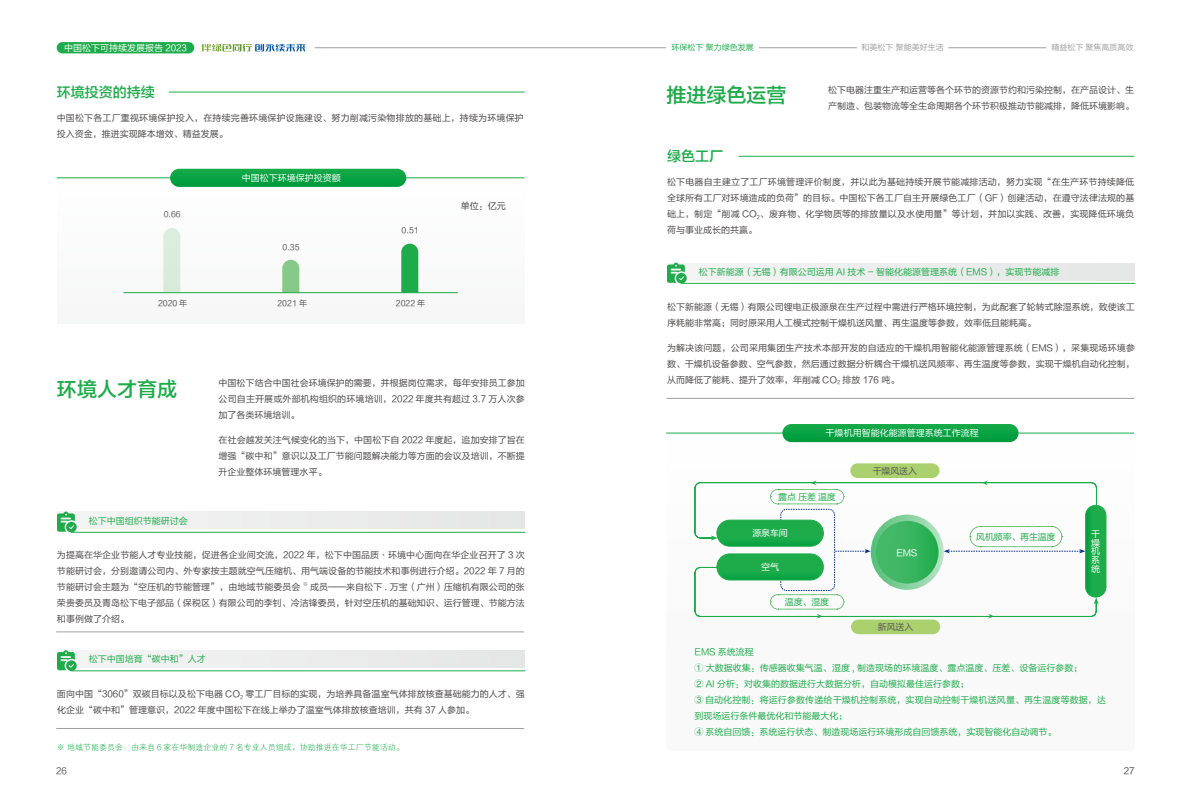
<style>
.page{position:relative;width:1191px;height:808px;background:#fff}
.page>*{position:absolute;margin:0;border:0;box-sizing:border-box;transform-origin:0 0}
.t1{font:20px "FZLTZHJW GB1 0";color:#1eac4b}
.t2{font:14px "FZLTZHJW GB1 0";color:#1eac4b}
.t3{font:9px/16px "FZLTHJW GB1 0";color:#4c4948;text-align:justify}
.t4{font:9px/16px "FZLTHJW GB1 0";color:#1eac4b}
.t5{font:9px/16px "FZLTHJW GB1 0";letter-spacing:.02em;color:#4c4948}
.t6{font:9px/8.8px "FZLTHJW GB1 0";color:#fff;text-align:justify}
.t7{font:9px "FZLTHJW GB1 0";letter-spacing:-.02em;color:#595757}
.t8{font:9px "FZLTHJW GB1 0";letter-spacing:-.02em;color:#1eac4b}
.t9{font:8px "FZXH1 JW GB1 0";color:#1eac4b}
.t10{font:8px "FZLTHJW GB1 0";letter-spacing:.01em;color:#595757}
.t11{font:8px "FZLTHJW GB1 0";color:#9fa0a0}
.t12{font:8px "FZLTHJW GB1 0";color:#1eac4b}
.t13{font:5.2px "FZLTHJW GB1 0";color:#4c4948}
</style>
<div class="page">
<hr style="left:315px;top:48px;width:351px;height:1px;background:#9fa0a0">
<hr style="left:759px;top:48px;width:98px;height:1px;background:#9fa0a0">
<hr style="left:948px;top:48px;width:98px;height:1px;background:#9fa0a0">
<div style="left:57px;top:42px;width:137px;height:11px;background:#1eac4b;border-radius:6px"></div>
<svg style="left:201px;top:44px;width:104px;height:8px"></svg>
<hr style="left:57px;top:178px;width:144px;height:1px;background:#1eac4b">
<div style="left:57px;top:179px;width:467px;height:145px;background:#fafafa"></div>
<hr style="left:380px;top:178px;width:144px;height:1px;background:#1eac4b">
<div style="left:170px;top:169px;width:236px;height:18px;background:linear-gradient(to right,#08a243,#07a142);border-radius:9px"></div>
<hr style="left:169px;top:92px;width:355px;height:1px;background:#1eac4b">
<hr style="left:71px;top:532px;width:454px;height:1px;background:#1eac4b">
<div style="left:57px;top:512px;width:468px;height:17px;background:#eceded"></div>
<svg style="left:57px;top:512px;width:20px;height:20px"></svg>
<hr style="left:71px;top:671px;width:454px;height:1px;background:#1eac4b">
<div style="left:57px;top:650px;width:468px;height:18px;background:#eceded"></div>
<svg style="left:57px;top:650px;width:20px;height:21px"></svg>
<hr style="left:56px;top:632px;width:468px;height:1px;background:#9fa0a0">
<hr style="left:56px;top:728px;width:468px;height:1px;background:#9fa0a0">
<hr style="left:666px;top:398px;width:468px;height:1px;background:#9fa0a0">
<svg style="left:163px;top:228px;width:17px;height:64px"></svg>
<svg style="left:282px;top:260px;width:17px;height:32px"></svg>
<svg style="left:401px;top:244px;width:17px;height:48px"></svg>
<hr style="left:123px;top:292px;width:335px;height:1px;background:#1eac4b">
<hr style="left:738px;top:156px;width:396px;height:1px;background:#1eac4b">
<hr style="left:681px;top:283px;width:454px;height:1px;background:#1eac4b">
<div style="left:667px;top:263px;width:467px;height:17px;background:#eceded"></div>
<svg style="left:667px;top:263px;width:19px;height:20px"></svg>
<div style="left:666px;top:438px;width:468px;height:313px;background:#f9f9f9;border-radius:5px"></div>
<hr style="left:666px;top:433px;width:145px;height:1px;background:#1eac4b">
<hr style="left:989px;top:433px;width:145px;height:1px;background:#1eac4b">
<div style="left:782px;top:424px;width:236px;height:18px;background:linear-gradient(to right,#08a243,#07a242);border-radius:9px"></div>
<div style="left:850px;top:463px;width:89px;height:15px;background:#abd16e;border-radius:7px"></div>
<div style="left:851px;top:619px;width:89px;height:15px;background:#abd16e;border-radius:7px"></div>
<div style="left:1085px;top:505px;width:21px;height:92px;background:#1eac4b;border-radius:10px"></div>
<div style="left:1085px;top:505px;width:21px;height:92px;border:1px solid #1eac4b;border-radius:10px"></div>
<svg style="left:694px;top:480px;width:404px;height:139px"></svg>
<p class="t6" style="left:64px;top:44px;width:124px">中国松下可持续发展报告 2023</p>
<p class="t12" style="left:671px;top:43px;width:84px">环保松下 聚力绿色发展</p>
<p class="t11" style="left:861px;top:43px;width:84px">和美松下 聚能美好生活</p>
<p class="t11" style="left:1051px;top:43px;width:84px">精益松下 聚焦高质高效</p>
<h2 class="t2" style="left:57px;top:85px;width:99px">环境投资的持续</h2>
<p class="t5" style="left:57px;top:110px;width:469px">中国松下各工厂重视环境保护投入，在持续完善环境保护设施建设、努力削减污染物排放的基础上，持续为环境保护投入资金，推进实现降本增效、精益发展。</p>
<p class="t10" style="left:164px;top:210px;width:19px">0.66</p>
<p class="t6" style="left:242px;top:174px;width:100px">中国松下环境保护投资额</p>
<p class="t10" style="left:282px;top:243px;width:19px">0.35</p>
<p class="t10" style="left:401px;top:226px;width:19px">0.51</p>
<p class="t10" style="left:158px;top:299px;width:31px">2020 年</p>
<p class="t10" style="left:277px;top:299px;width:31px">2021 年</p>
<p class="t10" style="left:396px;top:299px;width:31px">2022 年</p>
<p class="t3" style="left:461px;top:198px;width:46px">单位：亿元</p>
<h1 class="t1" style="left:57px;top:378px;width:121px">环境人才育成</h1>
<p class="t3" style="left:219px;top:375px;width:308px">中国松下结合中国社会环境保护的需要，并根据岗位需求，每年安排员工参加公司自主开展或外部机构组织的环境培训，2022 年度共有超过 3.7 万人次参加了各类环境培训。</p>
<p class="t3" style="left:219px;top:432px;width:308px">在社会越发关注气候变化的当下，中国松下自 2022 年度起，追加安排了旨在增强“碳中和”意识以及工厂节能问题解决能力等方面的会议及培训，不断提升企业整体环境管理水平。</p>
<p class="t4" style="left:89px;top:513px;width:100px">松下中国组织节能研讨会</p>
<p class="t3" style="left:57px;top:547px;width:469px">为提高在华企业节能人才专业技能，促进各企业间交流，2022 年，松下中国品质·环境中心面向在华企业召开了 3 次节能研讨会，分别邀请公司内、外专家按主题就空气压缩机、用气端设备的节能技术和事例进行介绍。2022 年 7 月的节能研讨会主题为“空压机的节能管理”，由地域节能委员会</p>
<p class="t13" style="left:303px;top:581px;width:7px">※</p>
<p class="t3" style="left:57px;top:579px;width:469px;text-indent:253px">成员——来自松下 . 万宝（广州）压缩机有限公司的张荣贵委员及青岛松下电子部品（保税区）有限公司的李钊、冷洁锋委员，针对空压机的基础知识、运行管理、节能方法和事例做了介绍。</p>
<p class="t4" style="left:89px;top:651px;width:118px">松下中国培育“碳中和”人才</p>
<p class="t3" style="left:57px;top:686px;width:469px">面向中国“3060”双碳目标以及松下电器 CO<sub>2</sub> 零工厂目标的实现，为培养具备温室气体排放核查基础能力的人才、强化企业“碳中和”管理意识，2022 年度中国松下在线上举办了温室气体排放核查培训，共有 37 人参加。</p>
<p class="t9" style="left:57px;top:743px;width:348px">※ 地域节能委员会：由来自 6 家在华制造企业的 7 名专业人员组成，协助推进在华工厂节能活动。</p>
<h1 class="t1" style="left:666px;top:84px;width:121px">推进绿色运营</h1>
<p class="t3" style="left:828px;top:82px;width:308px">松下电器注重生产和运营等各个环节的资源节约和污染控制，在产品设计、生产制造、包装物流等全生命周期各个环节积极推动节能减排，降低环境影响。</p>
<h2 class="t2" style="left:667px;top:149px;width:57px">绿色工厂</h2>
<p class="t3" style="left:667px;top:174px;width:469px">松下电器自主建立了工厂环境管理评价制度，并以此为基础持续开展节能减排活动，努力实现“在生产环节持续降低全球所有工厂对环境造成的负荷”的目标。中国松下各工厂自主开展绿色工厂（GF）创建活动，在遵守法律法规的基础上，制定“削减 CO<sub>2</sub>、废弃物、化学物质等的排放量以及水使用量”等计划，并加以实践、改善，实现降低环境负荷与事业成长的共赢。</p>
<p class="t4" style="left:699px;top:264px;width:362px">松下新能源（无锡）有限公司运用 AI 技术 - 智能化能源管理系统（EMS），实现节能减排</p>
<p class="t3" style="left:667px;top:299px;width:469px">松下新能源（无锡）有限公司锂电正极源泉在生产过程中需进行严格环境控制，为此配套了轮转式除湿系统，致使该工序耗能非常高；同时原采用人工模式控制干燥机送风量、再生温度等参数，效率低且能耗高。</p>
<p class="t3" style="left:667px;top:340px;width:469px">为解决该问题，公司采用集团生产技术本部开发的自适应的干燥机用智能化能源管理系统（EMS），采集现场环境参数、干燥机设备参数、空气参数，然后通过数据分析耦合干燥机送风频率、再生温度等参数，实现干燥机自动化控制，从而降低了能耗、提升了效率，年削减 CO<sub>2</sub> 排放 176 吨。</p>
<p class="t6" style="left:825px;top:429px;width:154px">干燥机用智能化能源管理系统工作流程</p>
<p class="t4" style="left:778px;top:489px;width:59px">露点 压差 温度</p>
<p class="t7" style="left:872px;top:466px;width:46px">干燥风送入</p>
<p class="t6" style="left:752px;top:529px;width:37px">源泉车间</p>
<p class="t8" style="left:976px;top:532px;width:81px">风机频率、再生温度</p>
<p class="t6" style="left:761px;top:563px;width:19px">空气</p>
<p class="t6" style="left:896px;top:548px;width:22px">EMS</p>
<p class="t4" style="left:785px;top:594px;width:46px">温度、湿度</p>
<p class="t7" style="left:878px;top:622px;width:37px">新风送入</p>
<p class="t6" style="left:1091px;top:529px;width:10px">干燥机系统</p>
<p class="t4" style="left:694px;top:644px;width:413px">EMS 系统流程<br>① 大数据收集：传感器收集气温、湿度 , 制造现场的环境温度、露点温度、压差、设备运行参数；<br>② AI 分析：对收集的数据进行大数据分析，自动模拟最佳运行参数；<br>③ 自动化控制：将运行参数传递给干燥机控制系统，实现自动控制干燥机送风量、再生温度等数据，达到现场运行条件最优化和节能最大化；<br>④ 系统自回馈：系统运行状态、制造现场运行环境形成自回馈系统，实现智能化自动调节。</p>
<p class="t7" style="left:56px;top:766px;width:12px">26</p>
<p class="t3" style="left:1123px;top:763px;width:12px">27</p>
</div>
